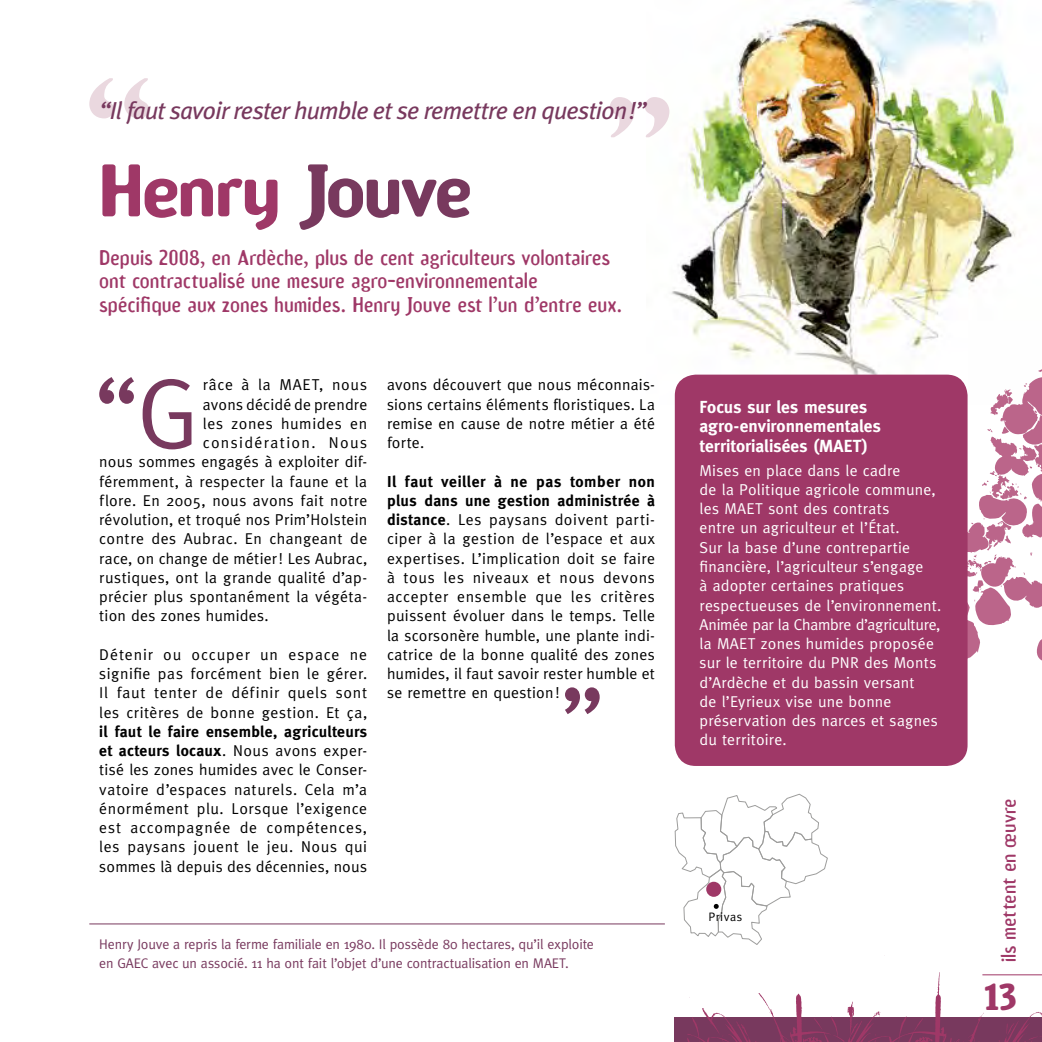
<style>
.page{position:relative;width:1042px;height:1042px;background:#fff}
.page>*{position:absolute;margin:0;border:0;box-sizing:border-box;transform-origin:0 0}
.t1{font:99.92px "Meta";color:#78395e}
.t2{font:700 70px "Amoebia";letter-spacing:-.005em;color:#9f3867}
.t3{font:700 35px "Amoebia";color:#9f3867}
.t4{font:italic 24.5px "Meta Plus";letter-spacing:-.025em;color:#78395e}
.t5{font:20.12px/23.6px "Amoebia Sans";letter-spacing:-.005em;color:#9f3867}
.t6{font:19.25px "Amoebia Sans";color:#9f3867}
.t7{font:700 17.5px/19.2px "Meta";color:#fff}
.t8{font:15.75px/19.2px "Meta";letter-spacing:.025em;color:#000;text-align:justify}
.t9{font:15.75px/19.2px "Meta";letter-spacing:.015em;color:#fff}
.t10{font:15.75px "Meta";letter-spacing:.09em;color:#000}
.t11{font:15.75px "Meta";letter-spacing:.045em;color:#000}
.t12{font:15.75px "Meta";letter-spacing:.05em;color:#000}
.t13{font:14px/18.4px "Meta";letter-spacing:-.01em;color:#78395e}
.t14{font:12.25px "Meta";letter-spacing:.04em;color:#000}
.s1{color:#78395e}
.s2{font-weight:700}
</style>
<div class="page">
<svg style="left:674px;top:793px;width:154px;height:152px"></svg>
<div style="left:706px;top:882px;width:15px;height:15px;background:#9f3867;border-radius:50%"></div>
<img style="left:647px;top:0;width:373px;height:405px">
<div style="left:675px;top:1017px;width:367px;height:25px;background:#78395e"></div>
<svg style="left:687px;top:955px;width:355px;height:87px"></svg>
<svg style="left:922px;top:368px;width:120px;height:298px"></svg>
<hr style="left:982px;top:974px;width:60px;height:1px;background:#9f3867">
<svg style="left:89px;top:78px;width:60px;height:40px"></svg>
<svg style="left:610px;top:97px;width:59px;height:40px"></svg>
<hr style="left:89px;top:923px;width:576px;height:1px;background:#78395e">
<svg style="left:565px;top:687px;width:35px;height:27px"></svg>
<div style="left:675px;top:375px;width:292px;height:391px;background:#9f3867;border-radius:21px"></div>
<h3 class="t4" style="left:99px;top:96px;width:549px">“Il faut savoir rester humble et se remettre en question!”</h3>
<h2 class="t2" style="left:99px;top:154px;width:374px">Henry <span class="s1">Jouve</span></h2>
<p class="t5" style="left:99px;top:245px;width:525px">Depuis 2008, en Ardèche, plus de cent agriculteurs volontaires ont contractualisé une mesure agro-environnementale spécifique aux zones humides. Henry Jouve est l’un d’entre eux.</p>
<h1 class="t1" style="left:94px;top:356px;width:105px">“G</h1>
<p class="t12" style="left:203px;top:376px;width:166px">râce à la MAET, nous</p>
<p class="t8" style="left:203px;top:394px;width:166px">avons décidé de prendre</p>
<p class="t11" style="left:203px;top:414px;width:166px">les zones humides en</p>
<p class="t10" style="left:203px;top:433px;width:166px">considération. Nous</p>
<p class="t8" style="left:99px;top:452px;width:269px">nous sommes engagés à exploiter dif-</p>
<p class="t8" style="left:99px;top:471px;width:269px">féremment, à respecter la faune et la</p>
<p class="t8" style="left:99px;top:490px;width:269px">flore. En 2005, nous avons fait notre</p>
<p class="t8" style="left:99px;top:510px;width:269px">révolution, et troqué nos Prim’Holstein</p>
<p class="t8" style="left:99px;top:529px;width:269px">contre des Aubrac. En changeant de</p>
<p class="t8" style="left:99px;top:548px;width:269px">race, on change de métier ! Les Aubrac,</p>
<p class="t8" style="left:99px;top:567px;width:269px">rustiques, ont la grande qualité d’ap-</p>
<p class="t8" style="left:99px;top:587px;width:269px">précier plus spontanément la végéta-</p>
<p class="t8" style="left:99px;top:606px;width:171px">tion des zones humides.</p>
<p class="t8" style="left:99px;top:644px;width:269px">Détenir ou occuper un espace ne signifie pas forcément bien le gérer.<br>Il faut tenter de définir quels sont les critères de bonne gestion. Et ça,</p>
<p class="t8" style="left:99px;top:721px;width:269px"><span class="s2">il faut le faire ensemble, agriculteurs et acteurs locaux</span>. Nous avons exper&shy;tisé les zones humides avec le Conser&shy;vatoire d’espaces naturels. Cela m’a énormément plu. Lorsque l’exigence est accompagnée de compétences, les paysans jouent le jeu. Nous qui sommes là depuis des décennies, nous</p>
<p class="t8" style="left:387px;top:375px;width:269px">avons découvert que nous méconnais&shy;sions certains éléments floristiques. La remise en cause de notre métier a été forte.</p>
<p class="t8" style="left:387px;top:471px;width:269px"><span class="s2">Il faut veiller à ne pas tomber non plus dans une gestion administrée à distance</span>. Les paysans doivent parti&shy;ciper à la gestion de l’espace et aux expertises. L’implication doit se faire à tous les niveaux et nous devons accepter ensemble que les critères puissent évoluer dans le temps. Telle la scorsonère humble, une plante indi&shy;catrice de la bonne qualité des zones humides, il faut savoir rester humble et se remettre en question !</p>
<p class="t13" style="left:99px;top:935px;width:496px">Henry Jouve a repris la ferme familiale en 1980. Il possède 80 hectares, qu’il exploite en GAEC avec un associé. 11 ha ont fait l’objet d’une contractualisation en MAET.</p>
<p class="t7" style="left:699px;top:397px;width:183px">Focus sur les mesures agro-environnementales territorialisées (MAET)</p>
<p class="t9" style="left:699px;top:460px;width:243px">Mises en place dans le cadre<br>de la Politique agricole commune, les MAET sont des contrats<br>entre un agriculteur et l’État.<br>Sur la base d’une contrepartie financière, l’agriculteur s’engage<br>à adopter certaines pratiques respectueuses de l’environnement.<br>Animée par la Chambre d’agriculture, la MAET zones humides proposée sur le territoire du PNR des Monts d’Ardèche et du bassin versant<br>de l’Eyrieux vise une bonne préservation des narces et sagnes du territoire.</p>
<p class="t14" style="left:708px;top:909px;width:35px">Privas</p>
<p class="t6" style="left:997px;top:962px;width:165px;rotate:-90deg">ils mettent en œuvre</p>
<h3 class="t3" style="left:984px;top:978px;width:35px">13</h3>
</div>
